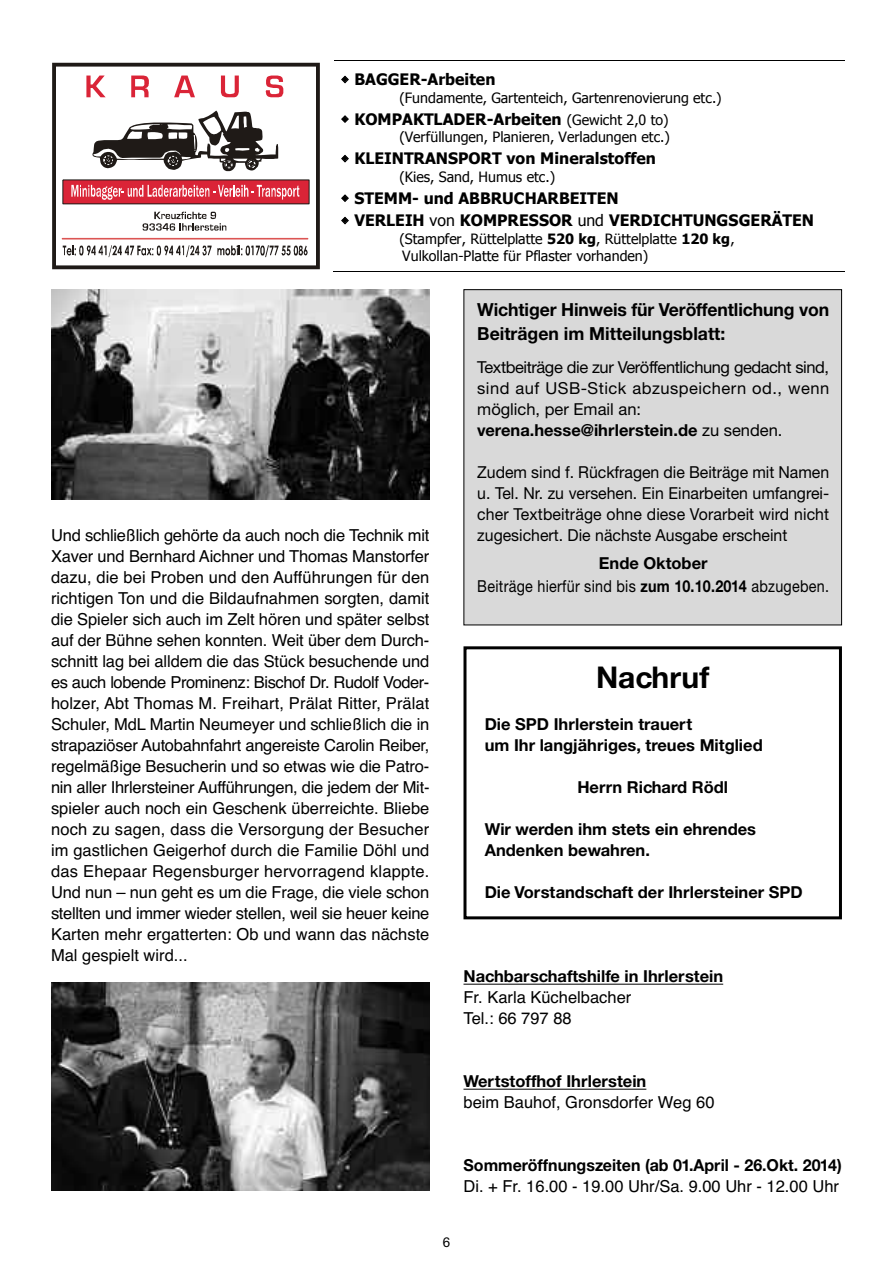
<style>
.page{position:relative;width:893px;height:1263px;background:#fff}
.page>*{position:absolute;margin:0;border:0;box-sizing:border-box;transform-origin:0 0}
.t1{font:700 30px "Helvetica Neue CE";color:#000}
.t2{font:700 18px/24px "Helvetica Neue";letter-spacing:-.005em;color:#000}
.t3{font:16.65px "Arial";color:#000}
.t4{font:16.5px/21px "Helvetica";color:#000;text-align:justify}
.t5{font:700 16.5px/21px "Helvetica Neue CE";color:#000}
.t6{font:16.5px/21px "Helvetica Neue";letter-spacing:.015em;color:#000;text-align:justify;scale:.96 1}
.t7{font:16.5px/21px "Helvetica Neue";letter-spacing:.015em;color:#000;text-align:justify}
.t8{font:16.5px "Helvetica Neue";letter-spacing:.015em;color:#000;scale:.87 1}
.t9{font:700 15.75px/22.4px "Tahoma";color:#000}
.t10{font:14.25px/17px "Tahoma";letter-spacing:-.005em;color:#000}
.t11{font:13.5px "Arial";color:#000}
.s1{font-weight:400;font-size:14.25px}
.s2{font-weight:400}
.s3{font-weight:700}
.s4{font-family:"Helvetica Neue";font-weight:400}
.s5{font-family:"Helvetica Neue CE";font-weight:700}
</style>
<div class="page">
<hr style="left:463px;top:984px;width:260px;height:1px;background:#000">
<hr style="left:463px;top:1089px;width:183px;height:1px;background:#000">
<svg style="left:52px;top:63px;width:268px;height:206px"></svg>
<svg style="left:63px;top:245px;width:245px;height:12px"></svg>
<hr style="left:334px;top:60px;width:510px;height:1px;background:#000">
<hr style="left:333px;top:271px;width:511px;height:1px;background:#000">
<img style="left:51px;top:289px;width:378px;height:210px">
<img style="left:51px;top:982px;width:378px;height:209px">
<div style="left:464px;top:290px;width:378px;height:335px;background:#d9d9d9"></div>
<div style="left:463px;top:289px;width:379px;height:336px;border:1px solid #000"></div>
<div style="left:463px;top:646px;width:379px;height:273px;border:3px solid #000"></div>
<p class="t9" style="left:354px;top:68px;width:143px">BAGGER-Arbeiten</p>
<p class="t10" style="left:399px;top:88px;width:324px">(Fundamente, Gartenteich, Gartenrenovierung etc.)</p>
<p class="t9" style="left:354px;top:107px;width:316px">KOMPAKTLADER-Arbeiten <span class="s1">(Gewicht 2,0 to)</span></p>
<p class="t10" style="left:399px;top:128px;width:272px">(Verfüllungen, Planieren, Verladungen etc.)</p>
<p class="t9" style="left:354px;top:147px;width:303px">KLEINTRANSPORT von Mineralstoffen</p>
<p class="t10" style="left:399px;top:168px;width:157px">(Kies, Sand, Humus etc.)</p>
<p class="t9" style="left:354px;top:186px;width:461px">STEMM- und ABBRUCHARBEITEN<br>VERLEIH <span class="s2">von</span> KOMPRESSOR <span class="s2">und</span> VERDICHTUNGSGERÄTEN</p>
<p class="t10" style="left:399px;top:230px;width:337px">(Stampfer, Rüttelplatte <span class="s3">520 kg</span>, Rüttelplatte <span class="s3">120 kg</span>,<br>Vulkollan-Platte für Pflaster vorhanden)</p>
<p class="t2" style="left:477px;top:297px;width:353px">Wichtiger Hinweis für Veröffentlichung von<br>Beiträgen im Mitteilungsblatt:</p>
<p class="t7" style="left:477px;top:357px;width:353px">Textbeiträge die zur Veröffentlichung gedacht sind, sind auf USB-Stick abzuspeichern od., wenn möglich, per Email an:</p>
<p class="t5" style="left:477px;top:421px;width:307px">verena.hesse@ihrlerstein.de <span class="s4">zu senden.</span></p>
<p class="t6" style="left:477px;top:462px;width:368px">Zudem sind f. Rückfragen die Beiträge mit Namen u. Tel. Nr. zu versehen. Ein Einarbeiten umfangrei&shy;cher Textbeiträge ohne diese Vorarbeit wird nicht zugesichert. Die nächste Ausgabe erscheint</p>
<p class="t5" style="left:599px;top:554px;width:110px">Ende Oktober</p>
<p class="t8" style="left:477px;top:577px;width:406px">Beiträge hierfür sind bis <span class="s5">zum 10.10.2014</span> abzugeben.</p>
<p class="t3" style="left:516px;top:352px;width:13px">w</p>
<p class="t4" style="left:51px;top:525px;width:380px">Und schließlich gehörte da auch noch die Technik mit Xaver und Bernhard Aichner und Thomas Manstorfer dazu, die bei Proben und den Aufführungen für den richtigen Ton und die Bildaufnahmen sorgten, damit die Spieler sich auch im Zelt hören und später selbst auf der Bühne sehen konnten. Weit über dem Durch&shy;schnitt lag bei alldem die das Stück besuchende und es auch lobende Prominenz: Bischof Dr. Rudolf Voder&shy;holzer, Abt Thomas M. Freihart, Prälat Ritter, Prälat Schuler, MdL Martin Neumeyer und schließlich die in strapaziöser Autobahnfahrt angereiste Carolin Reiber, regelmäßige Besucherin und so etwas wie die Patro&shy;nin aller Ihrlersteiner Aufführungen, die jedem der Mit&shy;spieler auch noch ein Geschenk überreichte. Bliebe noch zu sagen, dass die Versorgung der Besucher im gastlichen Geigerhof durch die Familie Döhl und das Ehepaar Regensburger hervorragend klappte.<br>Und nun – nun geht es um die Frage, die viele schon stellten und immer wieder stellen, weil sie heuer keine Karten mehr ergatterten: Ob und wann das nächste Mal gespielt wird...</p>
<p class="t3" style="left:516px;top:574px;width:13px">w</p>
<h1 class="t1" style="left:596px;top:667px;width:115px">Nachruf</h1>
<p class="t5" style="left:485px;top:715px;width:279px">Die SPD Ihrlerstein trauert<br>um Ihr langjähriges, treues Mitglied</p>
<p class="t5" style="left:577px;top:778px;width:152px">Herrn Richard Rödl</p>
<p class="t5" style="left:485px;top:820px;width:273px">Wir werden ihm stets ein ehrendes<br>Andenken bewahren.</p>
<p class="t5" style="left:485px;top:883px;width:319px">Die Vorstandschaft der Ihrlersteiner SPD</p>
<p class="t5" style="left:463px;top:967px;width:261px">Nachbarschaftshilfe in Ihrlerstein</p>
<p class="t4" style="left:463px;top:987px;width:169px">Fr. Karla Küchelbacher<br>Tel.: 66 797 88</p>
<p class="t5" style="left:463px;top:1072px;width:184px">Wertstoffhof Ihrlerstein</p>
<p class="t4" style="left:463px;top:1092px;width:253px">beim Bauhof, Gronsdorfer Weg 60</p>
<p class="t5" style="left:463px;top:1156px;width:380px">Sommeröffnungszeiten (ab 01.April - 26.Okt. 2014)</p>
<p class="t4" style="left:463px;top:1176px;width:377px">Di. + Fr. 16.00 - 19.00 Uhr/Sa. 9.00 Uhr - 12.00 Uhr</p>
<p class="t11" style="left:443px;top:1235px;width:9px">6</p>
</div>
